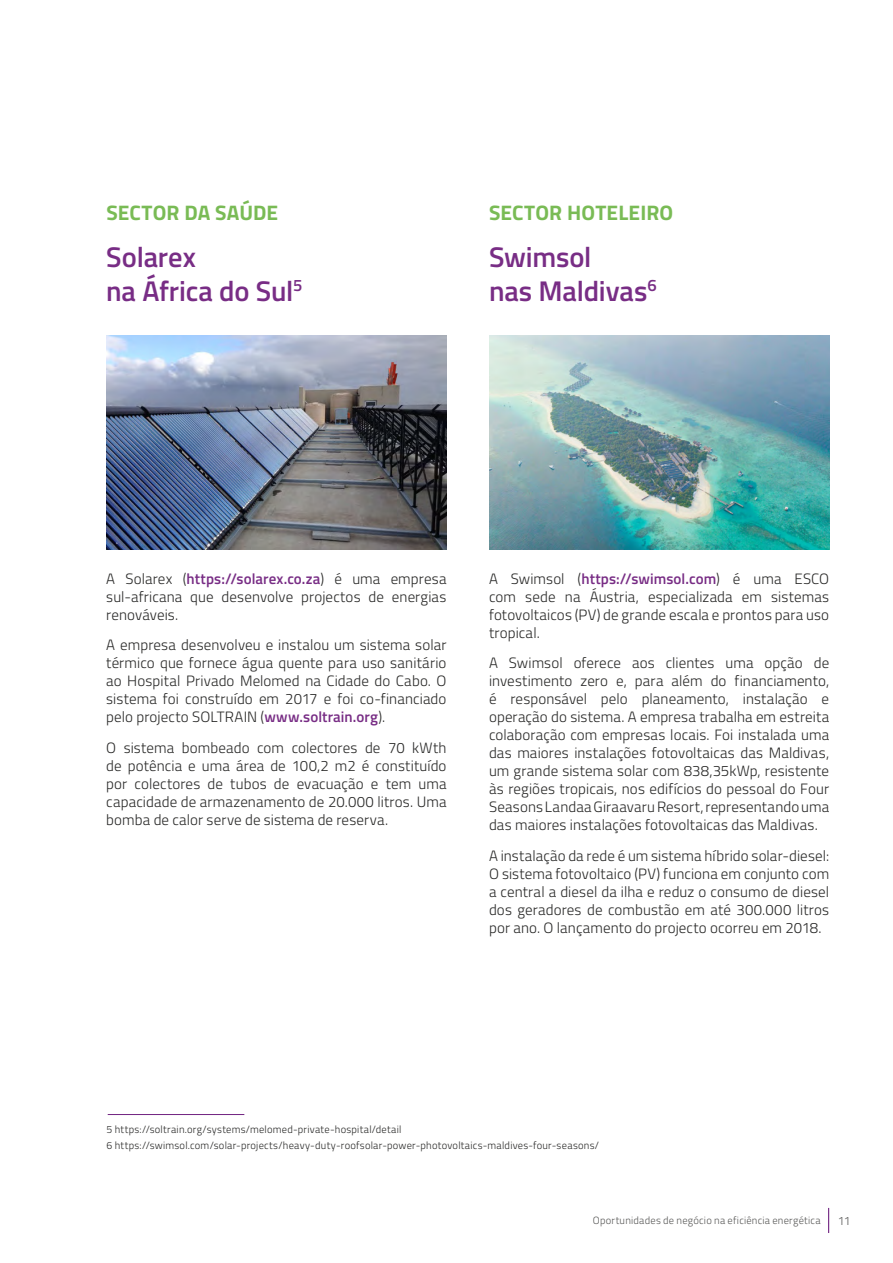
<style>
.page{position:relative;width:893px;height:1263px;background:#fff}
.page>*{position:absolute;margin:0;border:0;box-sizing:border-box;transform-origin:0 0}
.Subt{font:600 28.5px/34.2px "Titillium";letter-spacing:-.005em;color:#782d85}
.Subt_02{font:700 21px "Titillium";letter-spacing:.005em;color:#79bb55}
.TXT{font:300 15px/18px "Titillium";letter-spacing:.01em;color:#282827;text-align:justify}
.t1{font:300 12px "Titillium";color:#575756}
.Refer{font:300 10.5px "Titillium";letter-spacing:.02em;color:#282827}
.t2{font:300 10.5px "Titillium";letter-spacing:.02em;color:#575756}
.s1{font-weight:600;color:#782d85}
</style>
<div class="page">
<hr style="left:108px;top:1114px;width:136px;height:1px;background:#712381">
<img style="left:106px;top:336px;width:340px;height:213px">
<img style="left:489px;top:336px;width:340px;height:213px">
<svg style="left:828px;top:1208px;width:1px;height:25px"></svg>
<p class="Subt_02" style="left:106px;top:196px;width:173px">SECTOR DA SAÚDE</p>
<p class="Subt" style="left:106px;top:238px;width:197px">Solarex<br>na África do Sul<sup>5</sup></p>
<p class="Subt_02" style="left:489px;top:196px;width:186px">SECTOR HOTELEIRO</p>
<p class="Subt" style="left:489px;top:238px;width:169px">Swimsol<br>nas Maldivas<sup>6</sup></p>
<p class="TXT" style="left:106px;top:568px;width:342px">A Solarex (<span class="s1">https://solarex.co.za</span>) é uma empresa sul-africana que desenvolve projectos de energias renováveis.</p>
<p class="TXT" style="left:106px;top:635px;width:342px">A empresa desenvolveu e instalou um sistema solar térmico que fornece água quente para uso sanitário ao Hospital Privado Melomed na Cidade do Cabo. O sistema foi construído em 2017 e foi co-financiado pelo projecto SOLTRAIN (<span class="s1">www.soltrain.org</span>).</p>
<p class="TXT" style="left:106px;top:738px;width:342px">O sistema bombeado com colectores de 70 kWth de potência e uma área de 100,2 m2 é constituído por colectores de tubos de evacuação e tem uma capacidade de armazenamento de 20.000 litros. Uma bomba de calor serve de sistema de reserva.</p>
<p class="TXT" style="left:489px;top:568px;width:342px">A Swimsol (<span class="s1">https://swimsol.com</span>) é uma ESCO com sede na Áustria, especializada em sistemas fotovoltaicos (PV) de grande escala e prontos para uso tropical.</p>
<p class="TXT" style="left:489px;top:653px;width:342px">A Swimsol oferece aos clientes uma opção de investimento zero e, para além do financiamento, é responsável pelo planeamento, instalação e operação do sistema. A empresa trabalha em estreita colaboração com empresas locais. Foi instalada uma das maiores instalações fotovoltaicas das Maldivas, um grande sistema solar com 838,35kWp, resistente às regiões tropicais, nos edifícios do pessoal do Four Seasons Landaa Giraavaru Resort, representando uma das maiores instalações fotovoltaicas das Maldivas.</p>
<p class="TXT" style="left:489px;top:846px;width:342px">A instalação da rede é um sistema híbrido solar-diesel:<br>O sistema fotovoltaico (PV) funciona em conjunto com a central a diesel da ilha e reduz o consumo de diesel dos geradores de combustão em até 300.000 litros por ano. O lançamento do projecto ocorreu em 2018.</p>
<p class="Refer" style="left:107px;top:1121px;width:296px">5 https://soltrain.org/systems/melomed-private-hospital/detail</p>
<p class="Refer" style="left:107px;top:1138px;width:494px">6 https://swimsol.com/solar-projects/heavy-duty-roofsolar-power-photovoltaics-maldives-four-seasons/</p>
<p class="t2" style="left:593px;top:1213px;width:229px">Oportunidades de negócio na eficiência energética</p>
<p class="t1" style="left:838px;top:1212px;width:14px">11</p>
</div>
